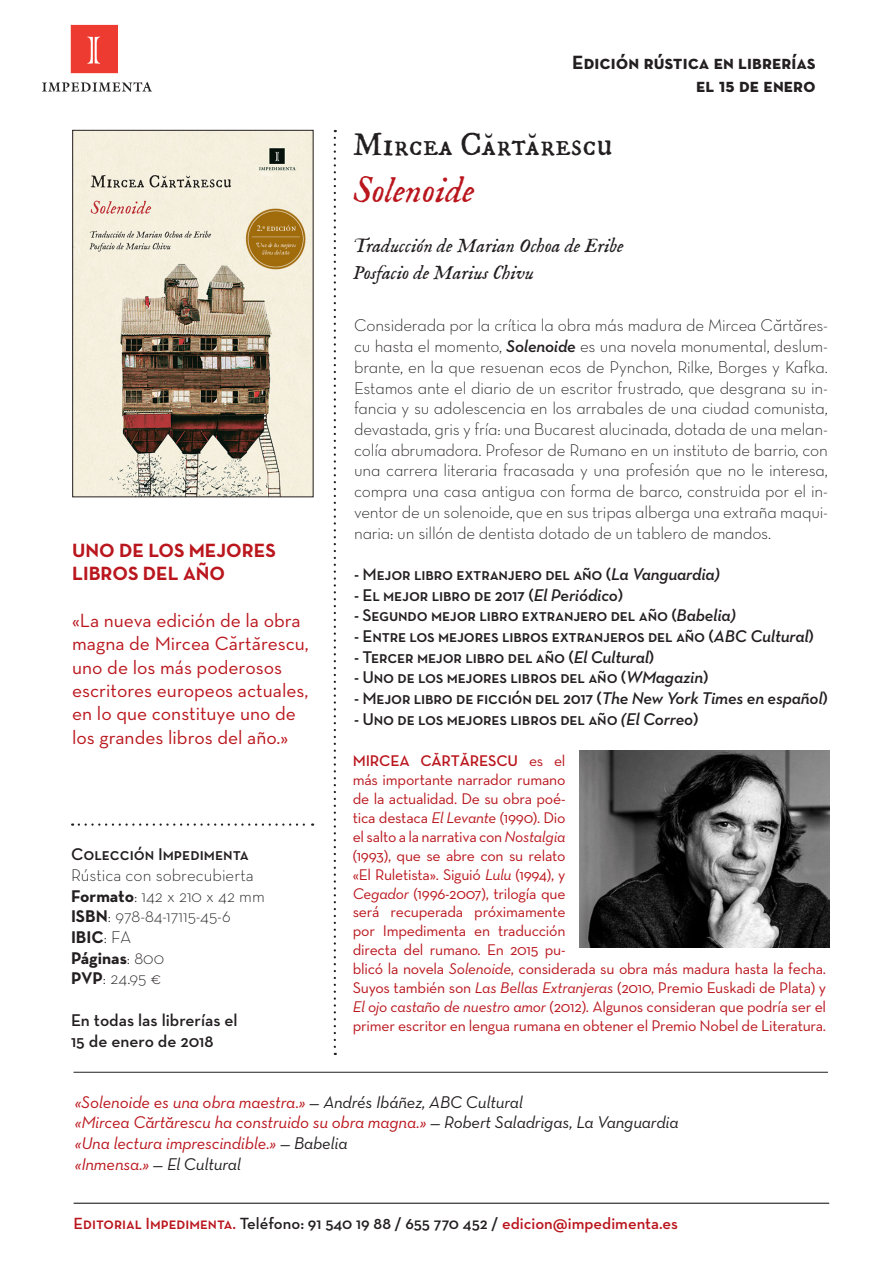
<style>
.page{position:relative;width:893px;height:1263px;background:#fff}
.page>*{position:absolute;margin:0;border:0;box-sizing:border-box;transform-origin:0 0}
.TITULO{font:36px "IM FELL English PRO Italic";color:#ba161d}
.TITULO-2{font:33px "IM FELL DW Pica SC";color:#231f20}
.t1{font:19.5px/23.4px "Neutra Text";color:#ba161d}
.creditos{font:19.5px "IM FELL English PRO Italic";color:#231f20}
.t2{font:19.5px "Neutra Text Bold SC";color:#231f20}
.t3{font:19.5px/23.4px "Neutra Text Bold SC";color:#ba161d}
.t4{font:17.25px/20.7px "Neutra Text Light Alt";letter-spacing:-.01em;color:#231f20;text-align:justify}
.t5{font:17.25px "Neutra Text Demi SC";letter-spacing:-.01em;color:#231f20}
.t6{font:italic 17.25px "Neutra Text";letter-spacing:-.01em;color:#ba161d}
.DATOS{font:300 17.25px "Neutra Text";color:#231f20}
.DATOS-2{font:600 17.25px "Neutra Text";color:#231f20}
.t7{font:italic 17.25px "Neutra Text";letter-spacing:-.01em;color:#231f20}
.DATOS-3{font:700 17.25px "Neutra Text";color:#231f20}
.t8{font:600 16.5px "Neutra Text";color:#231f20}
.t9{font:300 16.5px "Helvetica";color:#231f20}
.t10{font:15.75px/18.9px "Neutra Text";letter-spacing:-.015em;color:#ba161d}
.s1{font-weight:700}
.s2{font-family:"Neutra Text Light SC";font-weight:400}
.s3{font-weight:300}
.s4{font-family:"Neutra Text";font-weight:600;font-style:italic}
.s5{font-weight:600}
.s6{font-family:"Neutra Disp";font-weight:700}
.s7{font-style:italic}
.s8{color:#231f20}
.s9{color:#ba161d}
.s10{font-family:"Neutra Text Demi SC";font-weight:400;color:#ba161d}
</style>
<div class="page">
<img style="left:42px;top:24px;width:110px;height:68px">
<hr style="left:74px;top:1203px;width:755px;height:1px;background:#231f20">
<svg style="left:334px;top:138px;width:2px;height:917px"></svg>
<svg style="left:79px;top:823px;width:234px;height:3px"></svg>
<hr style="left:73px;top:1072px;width:755px;height:1px;background:#231f20">
<img style="left:580px;top:750px;width:249px;height:198px">
<img style="left:74px;top:132px;width:237px;height:363px">
<div style="left:72px;top:130px;width:241px;height:367px;border:1px solid #231f20"></div>
<p class="t2" style="left:572px;top:50px;width:245px">Edición rústica en librerías</p>
<p class="t2" style="left:696px;top:74px;width:121px">el 15 de enero</p>
<p class="TITULO-2" style="left:353px;top:125px;width:262px">Mircea Cărtărescu</p>
<p class="TITULO" style="left:353px;top:170px;width:123px">Solenoide</p>
<p class="creditos" style="left:353px;top:234px;width:272px">Traducción de Marian Ochoa de Eribe</p>
<p class="t3" style="left:72px;top:538px;width:205px">UNO DE LOS MEJORES<br>LIBROS DEL AÑO</p>
<p class="t1" style="left:72px;top:608px;width:238px">«La nueva edición de la obra magna de Mircea Cartarescu, uno de los más poderosos escritores europeos actuales, en lo que constituye uno de los grandes libros del año.»</p>
<p class="t1" style="left:229px;top:630px;width:11px">˘</p>
<p class="t1" style="left:252px;top:630px;width:11px">˘</p>
<p class="t5" style="left:71px;top:844px;width:179px">Colección Impedimenta</p>
<p class="DATOS" style="left:71px;top:864px;width:184px">Rústica con sobrecubierta</p>
<p class="DATOS" style="left:71px;top:885px;width:195px"><span class="s1">Formato</span>: 142 x 210 x 42 mm</p>
<p class="DATOS" style="left:71px;top:906px;width:161px"><span class="s1">ISBN</span>: 978-84-17115-45-6</p>
<p class="DATOS-3" style="left:71px;top:926px;width:62px">IBIC<span class="s2">: FA</span></p>
<p class="DATOS-3" style="left:71px;top:947px;width:95px">Páginas<span class="s3">: 800</span></p>
<p class="DATOS" style="left:71px;top:968px;width:92px"><span class="s1">PVP</span>: 24.95 €</p>
<p class="DATOS-2" style="left:71px;top:1009px;width:168px">En todas las librerías el</p>
<p class="DATOS-2" style="left:71px;top:1030px;width:144px">15 de enero de 2018</p>
<p class="creditos" style="left:353px;top:261px;width:183px">Posfacio de Marius Chivu</p>
<p class="t9" style="left:776px;top:311px;width:7px">˘</p>
<p class="t9" style="left:796px;top:311px;width:7px">˘</p>
<p class="t4" style="left:354px;top:315px;width:475px">Considerada por la crítica la obra más madura de Mircea Cartares&shy;cu hasta el momento, <span class="s4">Solenoide</span> es una novela monumental, deslum&shy;brante, en la que resuenan ecos de Pynchon, Rilke, Borges y Kafka.<br>Estamos ante el diario de un escritor frustrado, que desgrana su in&shy;fancia y su adolescencia en los arrabales de una ciudad comunista, devastada, gris y fría: una Bucarest alucinada, dotada de una melan&shy;colía abrumadora. Profesor de Rumano en un instituto de barrio, con una carrera literaria fracasada y una profesión que no le interesa, compra una casa antigua con forma de barco, construida por el in&shy;ventor de un solenoide, que en sus tripas alberga una extraña maqui&shy;naria: un sillón de dentista dotado de un tablero de mandos.</p>
<p class="t5" style="left:354px;top:563px;width:367px">- Mejor libro extranjero del año (<span class="s4">La Vanguardia)</span></p>
<p class="t5" style="left:354px;top:584px;width:271px">- El mejor libro de 2017 (<span class="s4">El Periódico</span>)</p>
<p class="t5" style="left:354px;top:605px;width:383px">- Segundo mejor libro extranjero del año (<span class="s4">Babelia)</span></p>
<p class="t5" style="left:354px;top:625px;width:461px">- Entre los mejores libros extranjeros del año (<span class="s4">ABC Cultural</span>)</p>
<p class="t5" style="left:354px;top:646px;width:302px">- Tercer mejor libro del año (<span class="s4">El Cultural</span>)</p>
<p class="t5" style="left:354px;top:667px;width:356px">- Uno de los mejores libros del año (<span class="s4">WMagazin</span>)</p>
<p class="t5" style="left:354px;top:688px;width:475px">- Mejor libro de ficción del 2017 (<span class="s4">The New York Times en español</span>)</p>
<p class="t5" style="left:354px;top:708px;width:346px">- Uno de los mejores libros del año <span class="s4">(El Correo</span>)</p>
<p class="t10" style="left:353px;top:751px;width:475px"><span class="s5">MIRCEA C</span><span class="s6">Ă</span><span class="s5">RT</span><span class="s6">Ă</span><span class="s5">RESCU</span> es el<br>más importante narrador rumano<br>de la actualidad. De su obra poé-<br>tica destaca <span class="s7">El Levante</span> (1990). Dio<br>el salto a la narrativa con <span class="s7">Nostalgia<br></span>(1993), que se abre con su relato<br>«El Ruletista». Siguió <span class="s7">Lulu</span> (1994), y<br><span class="s7">Cegador</span> (1996-2007), trilogía que<br>será recuperada próximamente<br>por Impedimenta en traducción<br>directa del rumano. En 2015 pu-<br>blicó la novela <span class="s7">Solenoide</span>, considerada su obra más madura hasta la fecha.<br>Suyos también son <span class="s7">Las Bellas Extranjeras</span> (2010, Premio Euskadi de Plata) y <span class="s7">El ojo castaño de nuestro amor</span> (2012). Algunos consideran que podría ser el primer escritor en lengua rumana en obtener el Premio Nobel de Literatura.</p>
<p class="t6" style="left:75px;top:1091px;width:450px">«Solenoide es una obra maestra.» <span class="s8">— Andrés Ibáñez, ABC Cultural</span></p>
<p class="t6" style="left:75px;top:1112px;width:605px">«Mircea Cartarescu ha construido su obra magna.» <span class="s8">— Robert Saladrigas, La Vanguardia</span></p>
<p class="t6" style="left:75px;top:1133px;width:274px">«Una lectura imprescindible.» <span class="s8">— Babelia</span></p>
<p class="t7" style="left:75px;top:1153px;width:168px"><span class="s9">«Inmensa.»</span> — El Cultural</p>
<p class="t1" style="left:145px;top:1110px;width:11px">˘</p>
<p class="t1" style="left:165px;top:1110px;width:11px">˘</p>
<p class="t8" style="left:74px;top:1213px;width:606px"><span class="s10">Editorial Impedimenta.</span> Teléfono: 91 540 19 88 / 655 770 452 / <span class="s9">edicion@impedimenta.es</span></p>
</div>
